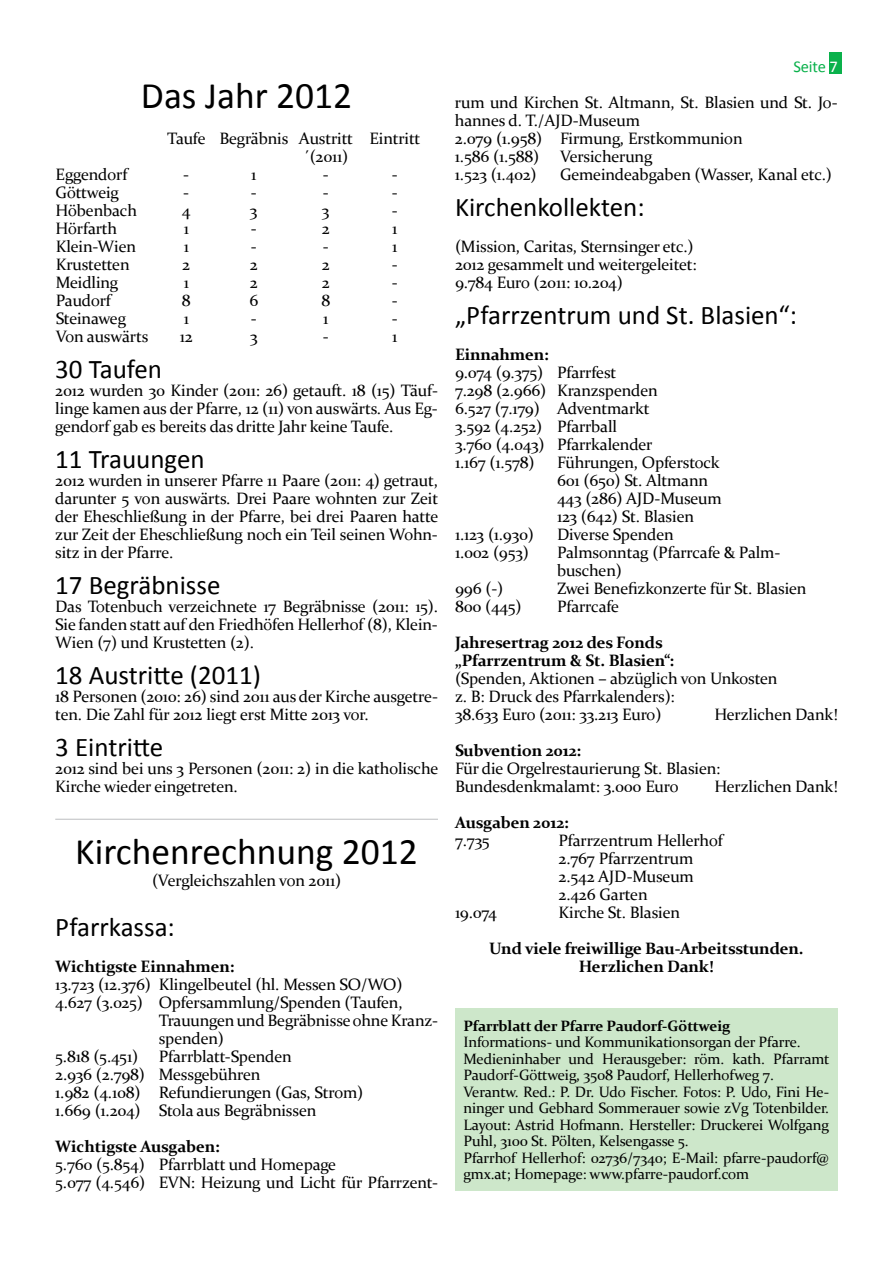
<style>
.page{position:relative;width:893px;height:1263px;background:#fff}
.page>*{position:absolute;margin:0;border:0;box-sizing:border-box;transform-origin:0 0}
.t1{font:37.5px "Calibri";color:#000}
.t2{font:27px "Calibri";color:#000}
.t3{font:16.5px/18px "Constantia";letter-spacing:-.01em;color:#000}
.t4{font:700 16.5px/18px "Constantia";letter-spacing:-.01em;color:#000}
.t5{font:16.5px "Calibri";letter-spacing:-.01em;color:#0ab14b}
.t6{font:15px/16.5px "Constantia";letter-spacing:-.01em;color:#000}
.t7{font:700 15px "Constantia";letter-spacing:-.01em;color:#000}
.s1{color:#fff}
</style>
<div class="page">
<div style="left:829px;top:52px;width:13px;height:21px;background:#0ab14b"></div>
<div style="left:455px;top:1008px;width:383px;height:182px;background:#cde7ca"></div>
<hr style="left:55px;top:819px;width:383px;height:1px;background:#bcbec0">
<h1 class="t1" style="left:141px;top:72px;width:213px">Das Jahr 2012</h1>
<p class="t3" style="left:303px;top:129px;width:119px;text-indent:-136px">Taufe Begräbnis Austritt Eintritt ´(2011)</p>
<p class="t3" style="left:56px;top:165px;width:73px">Eggendorf</p>
<p class="t3" style="left:183px;top:165px;width:7px">-</p>
<p class="t3" style="left:251px;top:165px;width:7px">1</p>
<p class="t3" style="left:323px;top:165px;width:7px">-</p>
<p class="t3" style="left:392px;top:165px;width:7px">-</p>
<p class="t3" style="left:56px;top:183px;width:65px">Göttweig</p>
<p class="t3" style="left:183px;top:183px;width:7px">-</p>
<p class="t3" style="left:251px;top:183px;width:7px">-</p>
<p class="t3" style="left:323px;top:183px;width:7px">-</p>
<p class="t3" style="left:392px;top:183px;width:7px">-</p>
<p class="t3" style="left:56px;top:201px;width:83px">Höbenbach</p>
<p class="t3" style="left:182px;top:201px;width:10px">4</p>
<p class="t3" style="left:250px;top:201px;width:9px">3</p>
<p class="t3" style="left:322px;top:201px;width:9px">3</p>
<p class="t3" style="left:392px;top:201px;width:7px">-</p>
<p class="t3" style="left:56px;top:219px;width:63px">Hörfarth</p>
<p class="t3" style="left:184px;top:219px;width:7px">1</p>
<p class="t3" style="left:251px;top:219px;width:7px">-</p>
<p class="t3" style="left:322px;top:219px;width:9px">2</p>
<p class="t3" style="left:392px;top:219px;width:7px">1</p>
<p class="t3" style="left:56px;top:237px;width:82px">Klein-Wien</p>
<p class="t3" style="left:184px;top:237px;width:7px">1</p>
<p class="t3" style="left:251px;top:237px;width:7px">-</p>
<p class="t3" style="left:323px;top:237px;width:7px">-</p>
<p class="t3" style="left:392px;top:237px;width:7px">1</p>
<p class="t3" style="left:56px;top:255px;width:75px">Krustetten</p>
<p class="t3" style="left:182px;top:255px;width:9px">2</p>
<p class="t3" style="left:250px;top:255px;width:9px">2</p>
<p class="t3" style="left:322px;top:255px;width:9px">2</p>
<p class="t3" style="left:392px;top:255px;width:7px">-</p>
<p class="t3" style="left:56px;top:273px;width:64px">Meidling</p>
<p class="t3" style="left:184px;top:273px;width:7px">1</p>
<p class="t3" style="left:250px;top:273px;width:9px">2</p>
<p class="t3" style="left:322px;top:273px;width:9px">2</p>
<p class="t3" style="left:392px;top:273px;width:7px">-</p>
<p class="t3" style="left:56px;top:291px;width:57px">Paudorf</p>
<p class="t3" style="left:182px;top:291px;width:10px">8</p>
<p class="t3" style="left:249px;top:291px;width:10px">6</p>
<p class="t3" style="left:321px;top:291px;width:10px">8</p>
<p class="t3" style="left:392px;top:291px;width:7px">-</p>
<p class="t3" style="left:56px;top:309px;width:72px">Steinaweg</p>
<p class="t3" style="left:184px;top:309px;width:7px">1</p>
<p class="t3" style="left:251px;top:309px;width:7px">-</p>
<p class="t3" style="left:323px;top:309px;width:7px">1</p>
<p class="t3" style="left:392px;top:309px;width:7px">-</p>
<p class="t3" style="left:56px;top:327px;width:94px">Von auswärts</p>
<p class="t3" style="left:180px;top:327px;width:14px">12</p>
<p class="t3" style="left:250px;top:327px;width:9px">3</p>
<p class="t3" style="left:323px;top:327px;width:7px">-</p>
<p class="t3" style="left:392px;top:327px;width:7px">1</p>
<h2 class="t2" style="left:55px;top:352px;width:108px">30 Taufen</h2>
<p class="t3" style="left:55px;top:381px;width:384px;text-align:justify">2012 wurden 30 Kinder (2011: 26) getauft. 18 (15) Täuf&shy;linge kamen aus der Pfarre, 12 (11) von auswärts. Aus Eg&shy;gendorf gab es bereits das dritte Jahr keine Taufe.</p>
<h2 class="t2" style="left:55px;top:442px;width:151px">11 Trauungen</h2>
<p class="t3" style="left:55px;top:471px;width:385px;text-align:justify">2012 wurden in unserer Pfarre 11 Paare (2011: 4) getraut, darunter 5 von auswärts. Drei Paare wohnten zur Zeit der Eheschließung in der Pfarre, bei drei Paaren hatte zur Zeit der Eheschließung noch ein Teil seinen Wohn&shy;sitz in der Pfarre.</p>
<h2 class="t2" style="left:55px;top:568px;width:167px">17 Begräbnisse</h2>
<p class="t3" style="left:55px;top:597px;width:384px;text-align:justify">Das Totenbuch verzeichnete 17 Begräbnisse (2011: 15).<br>Sie fanden statt auf den Friedhöfen Hellerhof (8), Klein-Wien (7) und Krustetten (2).</p>
<h2 class="t2" style="left:55px;top:658px;width:207px">18 Austritte (2011)</h2>
<p class="t3" style="left:55px;top:687px;width:384px">18 Personen (2010: 26) sind 2011 aus der Kirche ausgetre&shy;ten. Die Zahl für 2012 liegt erst Mitte 2013 vor.</p>
<h2 class="t2" style="left:55px;top:730px;width:110px">3 Eintritte</h2>
<p class="t3" style="left:55px;top:759px;width:385px">2012 sind bei uns 3 Personen (2011: 2) in die katholische<br>Kirche wieder eingetreten.</p>
<h1 class="t1" style="left:75px;top:828px;width:344px">Kirchenrechnung 2012</h1>
<p class="t3" style="left:152px;top:871px;width:191px">(Vergleichszahlen von 2011)</p>
<h2 class="t2" style="left:55px;top:910px;width:121px">Pfarrkassa:</h2>
<p class="t4" style="left:55px;top:957px;width:181px">Wichtigste Einnahmen:</p>
<p class="t3" style="left:55px;top:975px;width:349px">13.723 (12.376) Klingelbeutel (hl. Messen SO/WO)</p>
<p class="t3" style="left:55px;top:993px;width:349px">4.627 (3.025) Opfersammlung/Spenden (Taufen,</p>
<p class="t3" style="left:159px;top:1011px;width:281px">Trauungen und Begräbnisse ohne Kranz-</p>
<p class="t3" style="left:159px;top:1029px;width:67px">spenden)</p>
<p class="t3" style="left:55px;top:1047px;width:238px">5.818 (5.451) Pfarrblatt-Spenden</p>
<p class="t3" style="left:55px;top:1065px;width:207px">2.936 (2.798) Messgebühren</p>
<p class="t3" style="left:55px;top:1083px;width:310px">1.982 (4.108) Refundierungen (Gas, Strom)</p>
<p class="t3" style="left:55px;top:1101px;width:263px">1.669 (1.204) Stola aus Begräbnissen</p>
<p class="t4" style="left:55px;top:1137px;width:166px">Wichtigste Ausgaben:</p>
<p class="t3" style="left:55px;top:1155px;width:384px">5.760 (5.854) Pfarrblatt und Homepage<br>5.077 (4.546) EVN: Heizung und Licht für Pfarrzent-</p>
<p class="t5" style="left:793px;top:56px;width:46px">Seite <span class="s1">7</span></p>
<p class="t3" style="left:455px;top:93px;width:384px">rum und Kirchen St. Altmann, St. Blasien und St. Jo&shy;hannes d. T./AJD-Museum<br>2.079 (1.958) Firmung, Erstkommunion<br>1.586 (1.588)</p>
<p class="t3" style="left:560px;top:147px;width:94px">Versicherung</p>
<p class="t3" style="left:455px;top:165px;width:83px">1.523 (1.402)</p>
<p class="t3" style="left:560px;top:165px;width:273px">Gemeindeabgaben (Wasser, Kanal etc.)</p>
<h2 class="t2" style="left:455px;top:190px;width:191px">Kirchenkollekten:</h2>
<p class="t3" style="left:455px;top:237px;width:243px">(Mission, Caritas, Sternsinger etc.)<br>2012 gesammelt und weitergeleitet:<br>9.784 Euro (2011: 10.204)</p>
<h2 class="t2" style="left:455px;top:298px;width:343px">„Pfarrzentrum und St. Blasien“:</h2>
<p class="t4" style="left:455px;top:345px;width:96px">Einnahmen:</p>
<p class="t3" style="left:455px;top:363px;width:204px">9.074 (9.375) Pfarrfest<br>7.298 (2.966) Kranzspenden<br>6.527 (7.179) Adventmarkt<br>3.592 (4.252) Pfarrball<br>3.760 (4.043) Pfarrkalender<br>1.167 (1.578)</p>
<p class="t3" style="left:557px;top:453px;width:166px">Führungen, Opferstock<br>601 (650) St. Altmann<br>443 (286) AJD-Museum<br>123 (642) St. Blasien</p>
<p class="t3" style="left:455px;top:525px;width:80px">1.123 (1.930)</p>
<p class="t3" style="left:557px;top:525px;width:118px">Diverse Spenden</p>
<p class="t3" style="left:455px;top:543px;width:75px">1.002 (953)</p>
<p class="t3" style="left:557px;top:543px;width:225px">Palmsonntag (Pfarrcafe &amp; Palm&shy;buschen)</p>
<p class="t3" style="left:455px;top:579px;width:50px">996 (-)</p>
<p class="t3" style="left:557px;top:579px;width:251px">Zwei Benefizkonzerte für St. Blasien</p>
<p class="t3" style="left:455px;top:597px;width:68px">800 (445)</p>
<p class="t3" style="left:557px;top:597px;width:64px">Pfarrcafe</p>
<p class="t4" style="left:455px;top:633px;width:221px">Jahresertrag 2012 des Fonds „Pfarrzentrum &amp; St. Blasien“:</p>
<p class="t3" style="left:455px;top:669px;width:324px">(Spenden, Aktionen – abzüglich von Unkosten z. B: Druck des Pfarrkalenders):<br>38.633 Euro (2011: 33.213 Euro)</p>
<p class="t3" style="left:714px;top:705px;width:125px">Herzlichen Dank!</p>
<p class="t4" style="left:455px;top:741px;width:128px">Subvention 2012:</p>
<p class="t3" style="left:455px;top:759px;width:267px">Für die Orgelrestaurierung St. Blasien:<br>Bundesdenkmalamt: 3.000 Euro</p>
<p class="t3" style="left:714px;top:777px;width:125px">Herzlichen Dank!</p>
<p class="t4" style="left:455px;top:813px;width:115px">Ausgaben 2012:</p>
<p class="t3" style="left:455px;top:831px;width:36px">7.735</p>
<p class="t3" style="left:558px;top:831px;width:166px">Pfarrzentrum Hellerhof<br>2.767 Pfarrzentrum<br>2.542 AJD-Museum<br>2.426 Garten</p>
<p class="t3" style="left:455px;top:903px;width:43px">19.074</p>
<p class="t3" style="left:558px;top:903px;width:123px">Kirche St. Blasien</p>
<p class="t4" style="left:489px;top:939px;width:316px;text-align:center">Und viele freiwillige Bau-Arbeitsstunden.<br>Herzlichen Dank!</p>
<p class="t7" style="left:463px;top:1015px;width:268px">Pfarrblatt der Pfarre Paudorf-Göttweig</p>
<p class="t6" style="left:463px;top:1033px;width:367px">Informations- und Kommunikationsorgan der Pfarre.<br>Medieninhaber und Herausgeber: röm. kath. Pfarramt Paudorf-Göttweig, 3508 Paudorf, Hellerhofweg 7.<br>Verantw. Red.: P. Dr. Udo Fischer. Fotos: P. Udo, Fini He&shy;ninger und Gebhard Sommerauer sowie zVg Totenbilder.<br>Layout: Astrid Hofmann. Hersteller: Druckerei Wolfgang Puhl, 3100 St. Pölten, Kelsengasse 5.<br>Pfarrhof Hellerhof: 02736/7340; E-Mail: pfarre-paudorf@ gmx.at; Homepage: www.pfarre-paudorf.com</p>
</div>
